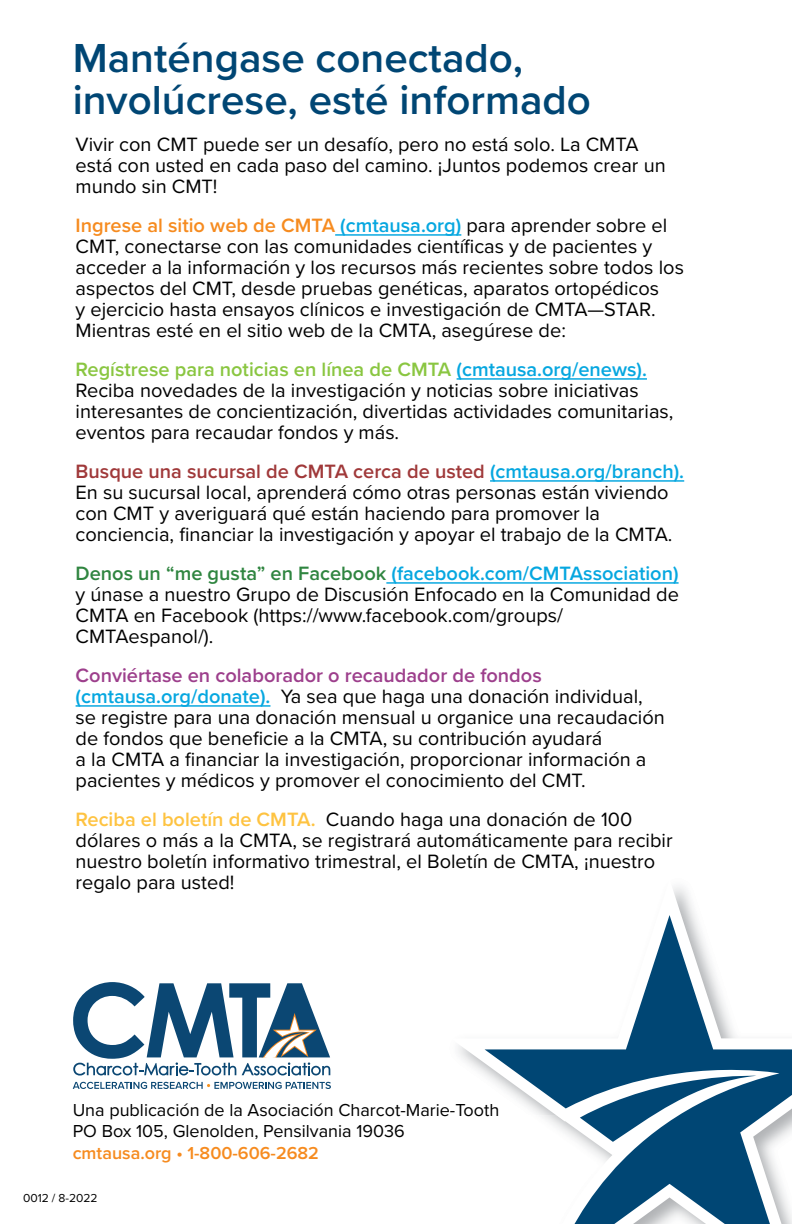
<style>
.page{position:relative;width:792px;height:1224px;background:#fff}
.page>*{position:absolute;margin:0;border:0;box-sizing:border-box;transform-origin:0 0}
.t1{font:600 42px/42px "Proxima Nova";color:#004674}
.t2{font:20px/21px "Proxima Nova";color:#000}
.t3{font:18px/21.6px "Proxima Nova";color:#000}
.t4{font:600 18px "Proxima Nova";color:#f68b1f}
.t5{font:12px "Proxima Nova";color:#000}
.s1{font-weight:600;color:#f68b1f}
.s2{font-weight:600;color:#06a7e0}
.s3{font-weight:600;color:#8ac641}
.s4{font-weight:600;color:#a0393a}
.s5{font-weight:600;color:#2f8540}
.s6{font-weight:600;color:#9d3f8c}
.s7{font-weight:600;color:#fec341}
</style>
<div class="page">
<hr style="left:335px;top:234px;width:126px;height:2px;background:#06a7e0">
<hr style="left:457px;top:378px;width:190px;height:2px;background:#06a7e0">
<hr style="left:490px;top:480px;width:194px;height:2px;background:#06a7e0">
<hr style="left:386px;top:582px;width:293px;height:2px;background:#06a7e0">
<hr style="left:76px;top:705px;width:194px;height:2px;background:#06a7e0">
<svg style="left:458px;top:887px;width:237px;height:188px"></svg>
<svg style="left:485px;top:915px;width:307px;height:309px"></svg>
<svg style="left:557px;top:1065px;width:201px;height:90px"></svg>
<svg style="left:73px;top:982px;width:257px;height:94px"></svg>
<svg style="left:73px;top:1082px;width:258px;height:7px"></svg>
<h1 class="t1" style="left:73px;top:36px;width:520px">Manténgase conectado, involúcrese, esté informado</h1>
<p class="t2" style="left:76px;top:133px;width:592px">Vivir con CMT puede ser un desafío, pero no está solo. La CMTA está con usted en cada paso del camino. ¡Juntos podemos crear un mundo sin CMT!</p>
<p class="t2" style="left:76px;top:214px;width:610px"><span class="s1">Ingrese al sitio web de CMTA</span> <span class="s2">(cmtausa.org)</span> para aprender sobre el CMT, conectarse con las comunidades científicas y de pacientes y acceder a la información y los recursos más recientes sobre todos los aspectos del CMT, desde pruebas genéticas, aparatos ortopédicos<br>y ejercicio hasta ensayos clínicos e investigación de CMTA—STAR.<br>Mientras esté en el sitio web de la CMTA, asegúrese de:</p>
<p class="t2" style="left:76px;top:358px;width:599px"><span class="s3">Regístrese para noticias en línea de CMTA</span> <span class="s2">(cmtausa.org/enews).<br></span>Reciba novedades de la investigación y noticias sobre iniciativas interesantes de concientización, divertidas actividades comunitarias, eventos para recaudar fondos y más.</p>
<p class="t2" style="left:76px;top:460px;width:610px"><span class="s4">Busque una sucursal de CMTA cerca de usted</span> <span class="s2">(cmtausa.org/branch).<br></span>En su sucursal local, aprenderá cómo otras personas están viviendo con CMT y averiguará qué están haciendo para promover la conciencia, financiar la investigación y apoyar el trabajo de la CMTA.</p>
<p class="t2" style="left:76px;top:562px;width:605px"><span class="s5">Denos un “me gusta” en Facebook</span> <span class="s2">(facebook.com/CMTAssociation) </span>y únase a nuestro Grupo de Discusión Enfocado en la Comunidad de CMTA en Facebook (https://www.facebook.com/groups/ CMTAespanol/).</p>
<p class="t2" style="left:76px;top:664px;width:591px"><span class="s6">Conviértase en colaborador o recaudador de fondos </span><span class="s2">(cmtausa.org/donate).</span> Ya sea que haga una donación individual, se registre para una donación mensual u organice una recaudación de fondos que beneficie a la CMTA, su contribución ayudará<br>a la CMTA a financiar la investigación, proporcionar información a pacientes y médicos y promover el conocimiento del CMT.</p>
<p class="t2" style="left:76px;top:808px;width:599px"><span class="s7">Reciba el boletín de CMTA.</span> Cuando haga una donación de 100 dólares o más a la CMTA, se registrará automáticamente para recibir nuestro boletín informativo trimestral, el Boletín de CMTA, ¡nuestro regalo para usted!</p>
<p class="t3" style="left:73px;top:1098px;width:428px">Una publicación de la Asociación Charcot-Marie-Tooth<br>PO Box 105, Glenolden, Pensilvania 19036</p>
<p class="t4" style="left:73px;top:1139px;width:248px">cmtausa.org • 1-800-606-2682</p>
<p class="t5" style="left:23px;top:1190px;width:76px">0012 / 8-2022</p>
</div>
